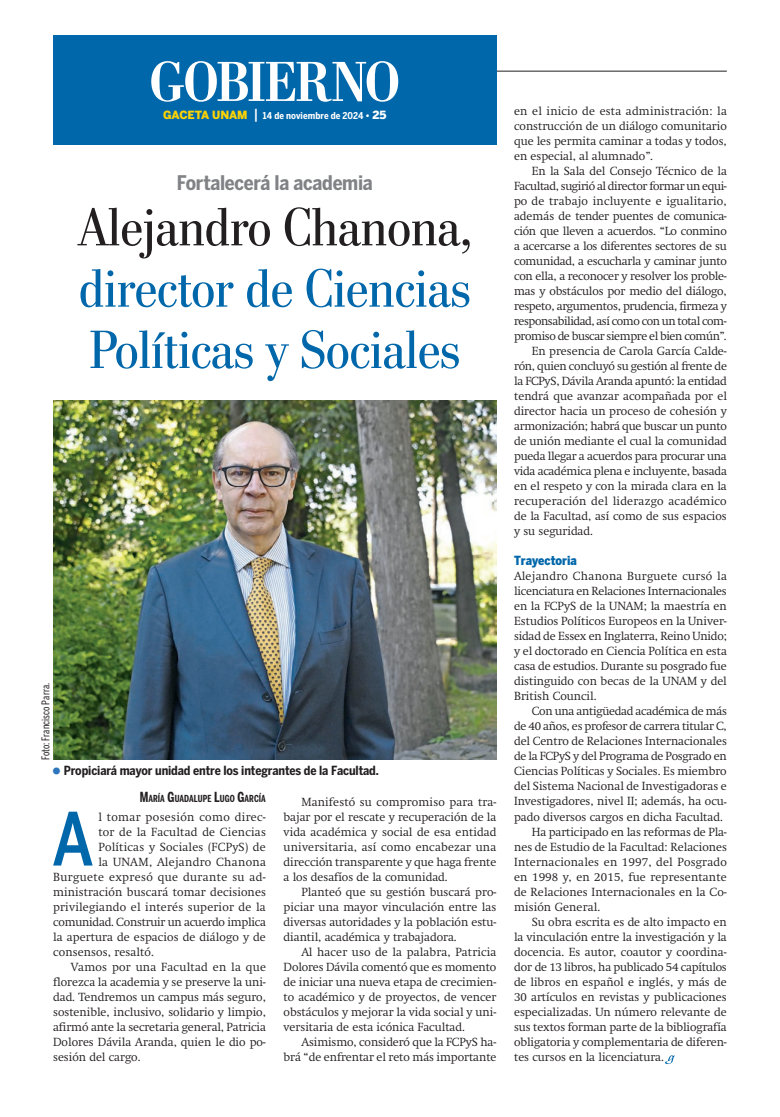
<style>
.page{position:relative;width:780px;height:1117px;background:#fff}
.page>*{position:absolute;margin:0;border:0;box-sizing:border-box;transform-origin:0 0}
.t1{font:500 72.38px "Benton Sans Cond";color:#0067aa}
.t2{font:700 56.25px "Stilson";letter-spacing:-.005em;color:#fff}
.t3{font:53.75px/61.2px "Stilson";color:#0067aa}
.t4{font:53.75px "Stilson";color:#231f20}
.t5{font:700 20px "Benton Sans Cond";letter-spacing:-.015em;color:#808285}
.t6{font:700 12.5px "Benton Sans Cond";letter-spacing:-.01em;color:#231f20}
.t7{font:900 12.5px "Benton Sans Cond";color:#0067aa}
.t8{font:300 11.62px/15px "Swift";color:#231f20;text-align:justify}
.t9{font:300 11.62px "Swift";letter-spacing:-.02em;color:#231f20}
.t10{font:300 11.62px "Swift";letter-spacing:.02em;color:#231f20}
.t11{font:300 11.62px "Swift";letter-spacing:-.03em;color:#231f20}
.t12{font:300 11.62px "Swift";letter-spacing:.03em;color:#231f20}
.t13{font:300 11.62px "Swift";letter-spacing:-.025em;color:#231f20}
.t14{font:300 11.62px "Swift";letter-spacing:-.035em;color:#231f20}
.t15{font:300 11.62px "Swift";letter-spacing:.035em;color:#231f20}
.t16{font:300 11.62px "Swift";letter-spacing:.025em;color:#231f20}
.t17{font:10.62px "Benton Sans Comp";letter-spacing:.01em;color:#231f20}
.t18{font:700 9.62px "Benton Sans Comp";letter-spacing:.005em;color:#231f20}
.t19{font:700 9.38px "Benton Sans Cond";letter-spacing:.01em;color:#fff}
.s1{font-family:"Benton Sans";font-weight:900;font-size:11.25px;color:#fed304}
.s2{font-weight:500;font-size:13.75px}
.s3{font-family:"Benton Sans";font-weight:900}
.s4{font-family:"Benton Sans";font-weight:900;font-size:11.25px}
.s5{font-size:13.75px}
</style>
<div class="page">
<hr style="left:53px;top:71px;width:673px;height:1px;background:#231f20">
<div style="left:53px;top:35px;width:443px;height:110px;background:#0067aa"></div>
<img style="left:53px;top:400px;width:443px;height:359px">
<svg style="left:665px;top:1055px;width:10px;height:8px"></svg>
<h2 class="t2" style="left:150px;top:48px;width:251px">GOBIERNO</h2>
<p class="t19" style="left:163px;top:110px;width:225px"><span class="s1">GACETA UNAM</span> <span class="s2">|</span> 14 de noviembre de 2024 <span class="s3">•</span> <span class="s4">25</span></p>
<h3 class="t5" style="left:177px;top:171px;width:197px">Fortalecerá la academia</h3>
<h3 class="t4" style="left:78px;top:195px;width:395px">Alejandro Chanona,</h3>
<h3 class="t3" style="left:79px;top:258px;width:393px">director de Ciencias<br>Políticas y Sociales</h3>
<p class="t17" style="left:40px;top:760px;width:79px;rotate:-90deg">Foto: Francisco Parra.</p>
<p class="t6" style="left:64px;top:763px;width:316px">Propiciará mayor unidad entre los integrantes de la Facultad.</p>
<p class="t18" style="left:140px;top:793px;width:128px"><span class="s5">M</span>ARÍA <span class="s5">G</span>UADALUPE <span class="s5">L</span>UGO <span class="s5">G</span>ARCÍA</p>
<h1 class="t1" style="left:52px;top:796px;width:44px">A</h1>
<p class="t12" style="left:98px;top:809px;width:169px">l tomar posesión como direc-</p>
<p class="t10" style="left:98px;top:824px;width:169px">tor de la Facultad de Ciencias</p>
<p class="t10" style="left:98px;top:839px;width:169px">Políticas y Sociales (FCPyS) de</p>
<p class="t12" style="left:98px;top:854px;width:169px">la UNAM, Alejandro Chanona</p>
<p class="t15" style="left:53px;top:869px;width:214px">Burguete expresó que durante su ad-</p>
<p class="t8" style="left:53px;top:883px;width:214px">ministración buscará tomar decisiones</p>
<p class="t10" style="left:53px;top:899px;width:214px">privilegiando el interés superior de la</p>
<p class="t8" style="left:53px;top:913px;width:214px">comunidad. Construir un acuerdo implica</p>
<p class="t8" style="left:53px;top:928px;width:214px">la apertura de espacios de diálogo y de</p>
<p class="t8" style="left:53px;top:943px;width:102px">consensos, resaltó.</p>
<p class="t16" style="left:71px;top:959px;width:196px">Vamos por una Facultad en la que</p>
<p class="t8" style="left:53px;top:973px;width:214px">florezca la academia y se preserve la uni-</p>
<p class="t8" style="left:53px;top:988px;width:214px">dad. Tendremos un campus más seguro,</p>
<p class="t8" style="left:53px;top:1003px;width:214px">sostenible, inclusivo, solidario y limpio,</p>
<p class="t8" style="left:53px;top:1018px;width:214px">afirmó ante la secretaria general, Patricia</p>
<p class="t8" style="left:53px;top:1033px;width:214px">Dolores Dávila Aranda, quien le dio po-</p>
<p class="t8" style="left:53px;top:1048px;width:89px">sesión del cargo.</p>
<p class="t8" style="left:283px;top:793px;width:214px;text-indent:18px">Manifestó su compromiso para tra&shy;bajar por el rescate y recuperación de la vida académica y social de esa entidad universitaria, así como encabezar una dirección transparente y que haga frente a los desafíos de la comunidad.</p>
<p class="t8" style="left:283px;top:883px;width:214px;text-indent:18px">Planteó que su gestión buscará pro&shy;piciar una mayor vinculación entre las diversas autoridades y la población estu&shy;diantil, académica y trabajadora.</p>
<p class="t8" style="left:283px;top:943px;width:214px;text-indent:18px">Al hacer uso de la palabra, Patricia Dolores Dávila comentó que es momento de iniciar una nueva etapa de crecimien&shy;to académico y de proyectos, de vencer obstáculos y mejorar la vida social y uni&shy;versitaria de esta icónica Facultad.</p>
<p class="t8" style="left:283px;top:1033px;width:214px;text-align:right">Asimismo, consideró que la FCPyS ha&shy;brá “de enfrentar el reto más importante</p>
<p class="t8" style="left:514px;top:103px;width:214px">en el inicio de esta administración: la construcción de un diálogo comunitario que les permita caminar a todas y todos, en especial, al alumnado”.</p>
<p class="t8" style="left:531px;top:163px;width:196px">En la Sala del Consejo Técnico de la</p>
<p class="t11" style="left:514px;top:179px;width:214px">Facultad, sugirió al director formar un equi-</p>
<p class="t10" style="left:514px;top:194px;width:214px">po de trabajo incluyente e igualitario,</p>
<p class="t9" style="left:514px;top:209px;width:214px">además de tender puentes de comunica-</p>
<p class="t9" style="left:514px;top:224px;width:214px">ción que lleven a acuerdos. “Lo conmino</p>
<p class="t9" style="left:514px;top:239px;width:214px">a acercarse a los diferentes sectores de su</p>
<p class="t9" style="left:514px;top:254px;width:214px">comunidad, a escucharla y caminar junto</p>
<p class="t9" style="left:514px;top:269px;width:214px">con ella, a reconocer y resolver los proble-</p>
<p class="t8" style="left:514px;top:283px;width:214px">mas y obstáculos por medio del diálogo,</p>
<p class="t13" style="left:514px;top:299px;width:214px">respeto, argumentos, prudencia, firmeza y</p>
<p class="t14" style="left:514px;top:314px;width:214px">responsabilidad, así como con un total com-</p>
<p class="t11" style="left:514px;top:329px;width:214px">promiso de buscar siempre el bien común”.</p>
<p class="t8" style="left:531px;top:343px;width:196px">En presencia de Carola García Calde-</p>
<p class="t9" style="left:514px;top:359px;width:214px">rón, quien concluyó su gestión al frente de</p>
<p class="t9" style="left:514px;top:374px;width:214px">la FCPyS, Dávila Aranda apuntó: la entidad</p>
<p class="t8" style="left:514px;top:388px;width:214px">tendrá que avanzar acompañada por el</p>
<p class="t8" style="left:514px;top:403px;width:214px">director hacia un proceso de cohesión y</p>
<p class="t9" style="left:514px;top:419px;width:214px">armonización; habrá que buscar un punto</p>
<p class="t8" style="left:514px;top:433px;width:214px">de unión mediante el cual la comunidad</p>
<p class="t9" style="left:514px;top:449px;width:214px">pueda llegar a acuerdos para procurar una</p>
<p class="t9" style="left:514px;top:464px;width:214px">vida académica plena e incluyente, basada</p>
<p class="t8" style="left:514px;top:478px;width:214px">en el respeto y con la mirada clara en la</p>
<p class="t10" style="left:514px;top:494px;width:214px">recuperación del liderazgo académico</p>
<p class="t8" style="left:514px;top:508px;width:214px">de la Facultad, así como de sus espacios</p>
<p class="t8" style="left:514px;top:523px;width:80px">y su seguridad.</p>
<p class="t7" style="left:514px;top:553px;width:64px">Trayectoria</p>
<p class="t8" style="left:514px;top:568px;width:214px">Alejandro Chanona Burguete cursó la licenciatura en Relaciones Internacionales en la FCPyS de la UNAM; la maestría en Estudios Políticos Europeos en la Univer&shy;sidad de Essex en Inglaterra, Reino Unido; y el doctorado en Ciencia Política en esta casa de estudios. Durante su posgrado fue distinguido con becas de la UNAM y del British Council.</p>
<p class="t9" style="left:531px;top:704px;width:196px">Con una antigüedad académica de más</p>
<p class="t9" style="left:514px;top:719px;width:214px">de 40 años, es profesor de carrera titular C,</p>
<p class="t8" style="left:514px;top:733px;width:214px">del Centro de Relaciones Internacionales</p>
<p class="t9" style="left:514px;top:749px;width:214px">de la FCPyS y del Programa de Posgrado en</p>
<p class="t8" style="left:514px;top:763px;width:214px">Ciencias Políticas y Sociales. Es miembro</p>
<p class="t8" style="left:514px;top:778px;width:214px">del Sistema Nacional de Investigadoras e</p>
<p class="t8" style="left:514px;top:793px;width:214px">Investigadores, nivel II; además, ha ocu-</p>
<p class="t8" style="left:514px;top:808px;width:210px">pado diversos cargos en dicha Facultad.</p>
<p class="t8" style="left:531px;top:823px;width:196px">Ha participado en las reformas de Pla-</p>
<p class="t8" style="left:514px;top:838px;width:214px">nes de Estudio de la Facultad: Relaciones</p>
<p class="t10" style="left:514px;top:854px;width:214px">Internacionales en 1997, del Posgrado</p>
<p class="t8" style="left:514px;top:868px;width:214px">en 1998 y, en 2015, fue representante</p>
<p class="t8" style="left:514px;top:883px;width:214px">de Relaciones Internacionales en la Co-</p>
<p class="t8" style="left:514px;top:898px;width:88px">misión General.</p>
<p class="t8" style="left:531px;top:913px;width:196px">Su obra escrita es de alto impacto en</p>
<p class="t8" style="left:514px;top:928px;width:214px">la vinculación entre la investigación y la</p>
<p class="t8" style="left:514px;top:943px;width:214px">docencia. Es autor, coautor y coordina-</p>
<p class="t9" style="left:514px;top:959px;width:214px">dor de 13 libros, ha publicado 54 capítulos</p>
<p class="t8" style="left:514px;top:973px;width:214px">de libros en español e inglés, y más de</p>
<p class="t8" style="left:514px;top:988px;width:214px">30 artículos en revistas y publicaciones</p>
<p class="t8" style="left:514px;top:1003px;width:214px">especializadas. Un número relevante de</p>
<p class="t8" style="left:514px;top:1018px;width:214px">sus textos forman parte de la bibliografía</p>
<p class="t8" style="left:514px;top:1033px;width:214px">obligatoria y complementaria de diferen-</p>
<p class="t8" style="left:514px;top:1048px;width:151px">tes cursos en la licenciatura.</p>
</div>
